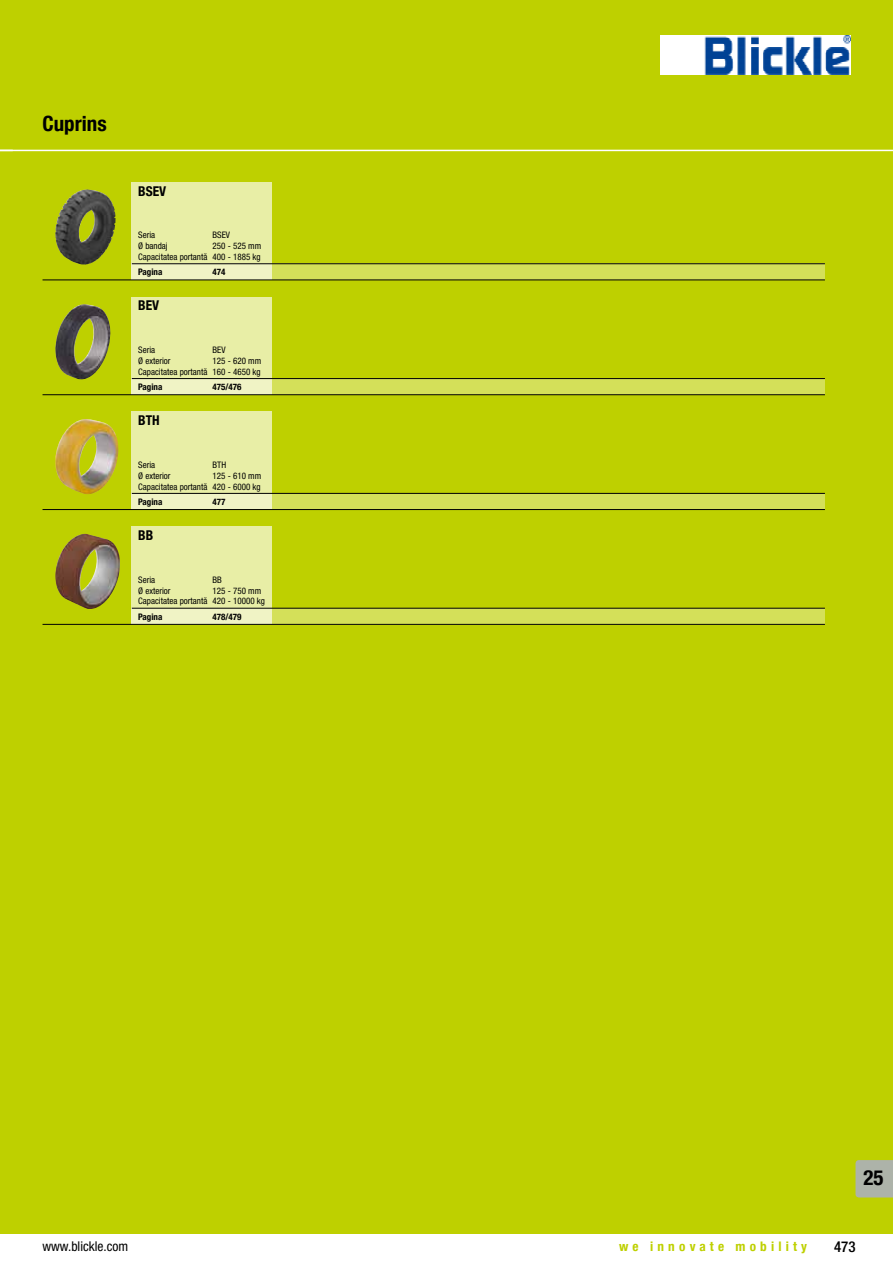
<style>
.page{position:relative;width:893px;height:1263px;background:#fff}
.page>*{position:absolute;margin:0;border:0;box-sizing:border-box;transform-origin:0 0}
.t1{font:700 condensed 21px "Helvetica Neue LT Com";color:#000}
.t2{font:500 condensed 15px "Helvetica Neue LTW1 G";color:#000}
.t3{font:condensed 13.5px "Helvetica Neue LTW1 G";color:#000}
.t4{font:700 condensed 13.5px "Helvetica Neue LT Com";color:#000}
.t5{font:700 condensed 13.2px "Helvetica Neue LT Com";letter-spacing:.315em;color:#bed000}
.t6{font:condensed 9px/10.8px "Helvetica Neue LTW1 G";color:#000}
.t7{font:700 condensed 9px "Helvetica Neue LT Com";color:#000}
</style>
<div class="page">
<div style="left:0;top:0;width:893px;height:1237px;background:#bed000"></div>
<hr style="left:0;top:150px;width:893px;height:1px;background:#fff">
<img style="left:661px;top:35px;width:189px;height:40px">
<div style="left:0;top:1235px;width:893px;height:28px;background:#fff"></div>
<svg style="left:855px;top:1160px;width:38px;height:37px"></svg>
<div style="left:132px;top:182px;width:140px;height:98px;background:#e8eea6"></div>
<svg style="left:132px;top:264px;width:693px;height:16px;background:#ced768"></svg>
<hr style="left:132px;top:263px;width:693px;height:1px;background:#000">
<hr style="left:43px;top:280px;width:782px;height:1px;background:#000">
<img style="left:55px;top:189px;width:61px;height:76px">
<div style="left:132px;top:297px;width:140px;height:97px;background:#e8eea6"></div>
<svg style="left:132px;top:379px;width:693px;height:15px;background:#d8e26e"></svg>
<hr style="left:132px;top:378px;width:693px;height:1px;background:#000">
<hr style="left:43px;top:394px;width:782px;height:1px;background:#000">
<img style="left:55px;top:304px;width:55px;height:75px">
<div style="left:132px;top:412px;width:140px;height:97px;background:#e8eea6"></div>
<svg style="left:132px;top:494px;width:693px;height:15px;background:#d9e36e"></svg>
<hr style="left:132px;top:493px;width:693px;height:1px;background:#000">
<hr style="left:43px;top:509px;width:782px;height:1px;background:#000">
<img style="left:55px;top:419px;width:63px;height:75px">
<div style="left:132px;top:526px;width:140px;height:98px;background:#e8eea6"></div>
<svg style="left:132px;top:609px;width:693px;height:15px;background:#d7e16d"></svg>
<hr style="left:132px;top:608px;width:693px;height:1px;background:#000">
<hr style="left:43px;top:624px;width:782px;height:1px;background:#000">
<img style="left:55px;top:534px;width:65px;height:75px">
<h1 class="t1" style="left:43px;top:111px;width:66px">Cuprins</h1>
<h3 class="t4" style="left:138px;top:183px;width:30px">BSEV</h3>
<p class="t6" style="left:138px;top:230px;width:71px">Seria<br>Ø bandaj<br>Capacitatea portantă</p>
<p class="t7" style="left:138px;top:266px;width:26px">Pagina</p>
<p class="t6" style="left:213px;top:230px;width:50px">BSEV<br>250 - 525 mm<br>400 - 1885 kg</p>
<p class="t7" style="left:213px;top:266px;width:14px">474</p>
<h3 class="t4" style="left:138px;top:298px;width:23px">BEV</h3>
<p class="t6" style="left:138px;top:345px;width:71px">Seria<br>Ø exterior<br>Capacitatea portantă</p>
<p class="t7" style="left:138px;top:381px;width:26px">Pagina</p>
<p class="t6" style="left:213px;top:345px;width:50px">BEV<br>125 - 620 mm<br>160 - 4650 kg</p>
<p class="t7" style="left:213px;top:381px;width:30px">475/476</p>
<h3 class="t4" style="left:138px;top:412px;width:23px">BTH</h3>
<p class="t6" style="left:138px;top:459px;width:71px">Seria<br>Ø exterior<br>Capacitatea portantă</p>
<p class="t7" style="left:138px;top:496px;width:26px">Pagina</p>
<p class="t6" style="left:213px;top:459px;width:50px">BTH<br>125 - 610 mm<br>420 - 6000 kg</p>
<p class="t7" style="left:213px;top:496px;width:14px">477</p>
<h3 class="t4" style="left:138px;top:527px;width:17px">BB</h3>
<p class="t6" style="left:138px;top:574px;width:71px">Seria<br>Ø exterior<br>Capacitatea portantă</p>
<p class="t7" style="left:138px;top:611px;width:26px">Pagina</p>
<p class="t6" style="left:213px;top:574px;width:54px">BB<br>125 - 750 mm<br>420 - 10000 kg</p>
<p class="t7" style="left:213px;top:611px;width:30px">478/479</p>
<h1 class="t1" style="left:863px;top:1165px;width:22px">25</h1>
<h3 class="t3" style="left:42px;top:1238px;width:87px">www.blickle.com</h3>
<h3 class="t5" style="left:619px;top:1238px;width:189px">we innovate mobility</h3>
<h2 class="t2" style="left:834px;top:1238px;width:23px">473</h2>
</div>
